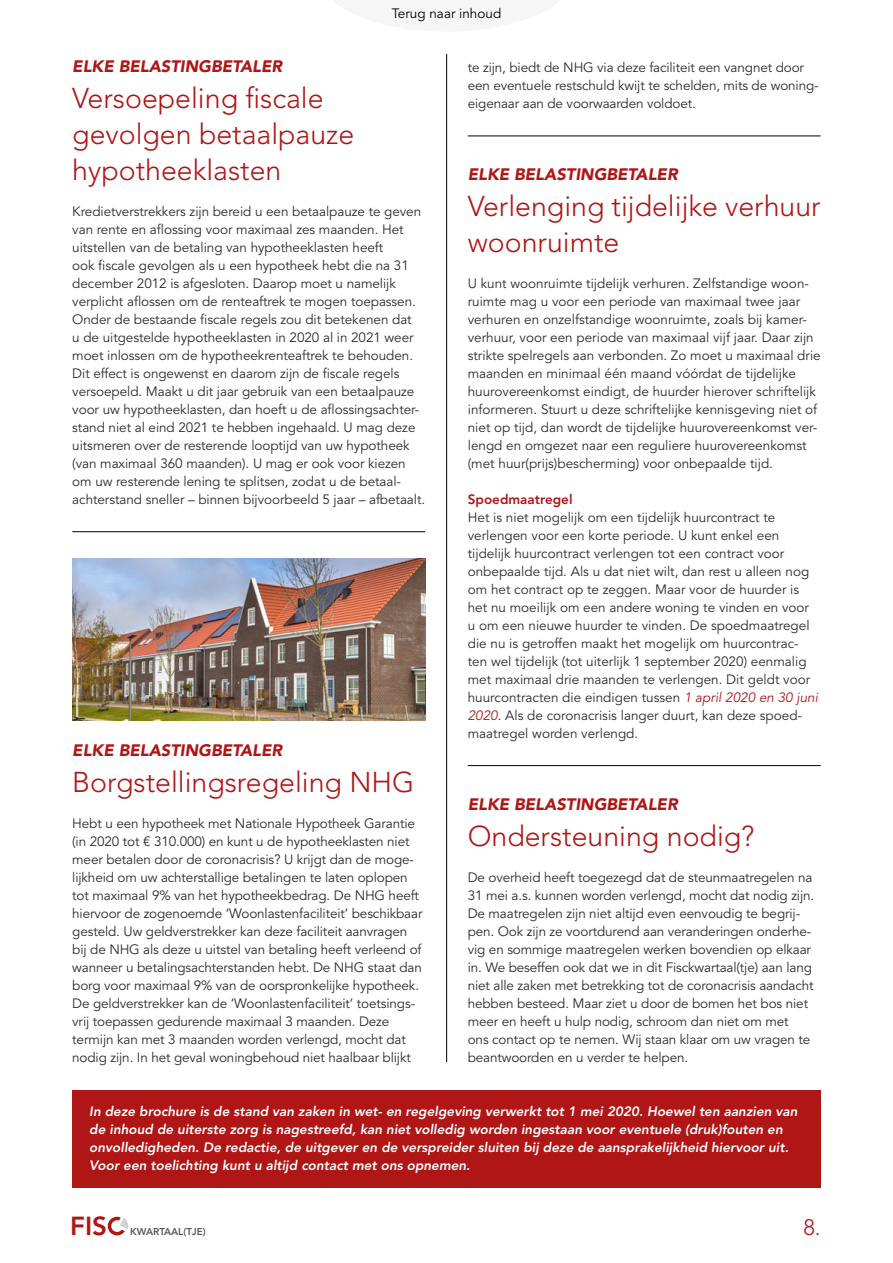
<style>
.page{position:relative;width:893px;height:1263px;background:#fff}
.page>*{position:absolute;margin:0;border:0;box-sizing:border-box;transform-origin:0 0}
.t1{font:300 28.5px/36px "Avenir LT";color:#af1615}
.t2{font:800 25.95px "Avenir LT";color:#af1615}
.t3{font:300 22.2px "Avenir LT";color:#af1615}
.t4{font:italic 900 16.5px "Avenir LT";color:#af1615}
.t5{font:13.5px/18px "Avenir LT";letter-spacing:-.005em;color:#2c2c2c}
.t6{font:italic 800 13.5px/18px "Avenir LT";color:#fff}
.t7{font:13.5px "Avenir LT";color:#000}
.t8{font:800 13.5px "Avenir LT";color:#af1615}
.t9{font:800 9.9px "Avenir LT";color:#575756}
.s1{font-style:italic;color:#af1615}
</style>
<div class="page">
<div style="left:108px;top:1217px;width:18px;height:18px;border:3px solid #af1615;border-radius:50%"></div>
<svg style="left:114px;top:1216px;width:14px;height:19px"></svg>
<div style="left:72px;top:1091px;width:749px;height:97px;background:#af1615"></div>
<hr style="left:446px;top:54px;width:1px;height:1008px;background:#000">
<hr style="left:468px;top:765px;width:353px;height:1px;background:#000">
<hr style="left:468px;top:136px;width:353px;height:1px;background:#000">
<hr style="left:72px;top:531px;width:353px;height:1px;background:#000">
<img style="left:72px;top:558px;width:353px;height:162px">
<p class="t7" style="left:392px;top:5px;width:111px">Terug naar inhoud</p>
<p class="t4" style="left:72px;top:56px;width:211px">ELKE BELASTINGBETALER</p>
<h1 class="t1" style="left:72px;top:80px;width:283px">Versoepeling fiscale gevolgen betaalpauze hypotheeklasten</h1>
<p class="t5" style="left:72px;top:203px;width:354px">Kredietverstrekkers zijn bereid u een betaalpauze te geven van rente en aflossing voor maximaal zes maanden. Het uitstellen van de betaling van hypotheeklasten heeft<br>ook fiscale gevolgen als u een hypotheek hebt die na 31 december 2012 is afgesloten. Daarop moet u namelijk verplicht aflossen om de renteaftrek te mogen toepassen.<br>Onder de bestaande fiscale regels zou dit betekenen dat<br>u de uitgestelde hypotheeklasten in 2020 al in 2021 weer moet inlossen om de hypotheekrenteaftrek te behouden.<br>Dit effect is ongewenst en daarom zijn de fiscale regels versoepeld. Maakt u dit jaar gebruik van een betaalpauze voor uw hypotheeklasten, dan hoeft u de aflossingsachter&shy;stand niet al eind 2021 te hebben ingehaald. U mag deze uitsmeren over de resterende looptijd van uw hypotheek (van maximaal 360 maanden). U mag er ook voor kiezen om uw resterende lening te splitsen, zodat u de betaal&shy;achterstand sneller – binnen bijvoorbeeld 5 jaar – afbetaalt.</p>
<p class="t4" style="left:72px;top:740px;width:211px">ELKE BELASTINGBETALER</p>
<h1 class="t1" style="left:72px;top:764px;width:344px">Borgstellingsregeling NHG</h1>
<p class="t5" style="left:72px;top:815px;width:352px">Hebt u een hypotheek met Nationale Hypotheek Garantie (in 2020 tot € 310.000) en kunt u de hypotheeklasten niet meer betalen door de coronacrisis? U krijgt dan de moge&shy;lijkheid om uw achterstallige betalingen te laten oplopen tot maximaal 9% van het hypotheekbedrag. De NHG heeft hiervoor de zogenoemde ‘Woonlastenfaciliteit’ beschikbaar gesteld. Uw geldverstrekker kan deze faciliteit aanvragen bij de NHG als deze u uitstel van betaling heeft verleend of wanneer u betalingsachterstanden hebt. De NHG staat dan borg voor maximaal 9% van de oorspronkelijke hypotheek.<br>De geldverstrekker kan de ‘Woonlastenfaciliteit’ toetsings&shy;vrij toepassen gedurende maximaal 3 maanden. Deze termijn kan met 3 maanden worden verlengd, mocht dat nodig zijn. In het geval woningbehoud niet haalbaar blijkt</p>
<p class="t5" style="left:468px;top:59px;width:352px">te zijn, biedt de NHG via deze faciliteit een vangnet door een eventuele restschuld kwijt te schelden, mits de woning&shy;eigenaar aan de voorwaarden voldoet.</p>
<p class="t4" style="left:468px;top:164px;width:211px">ELKE BELASTINGBETALER</p>
<h1 class="t1" style="left:468px;top:188px;width:354px">Verlenging tijdelijke verhuur woonruimte</h1>
<p class="t5" style="left:468px;top:275px;width:354px">U kunt woonruimte tijdelijk verhuren. Zelfstandige woon&shy;ruimte mag u voor een periode van maximaal twee jaar verhuren en onzelfstandige woonruimte, zoals bij kamer&shy;verhuur, voor een periode van maximaal vijf jaar. Daar zijn strikte spelregels aan verbonden. Zo moet u maximaal drie maanden en minimaal één maand vóórdat de tijdelijke huurovereenkomst eindigt, de huurder hierover schriftelijk informeren. Stuurt u deze schriftelijke kennisgeving niet of niet op tijd, dan wordt de tijdelijke huurovereenkomst ver&shy;lengd en omgezet naar een reguliere huurovereenkomst (met huur(prijs)bescherming) voor onbepaalde tijd.</p>
<p class="t8" style="left:468px;top:491px;width:106px">Spoedmaatregel</p>
<p class="t5" style="left:468px;top:509px;width:352px">Het is niet mogelijk om een tijdelijk huurcontract te verlengen voor een korte periode. U kunt enkel een tijdelijk huurcontract verlengen tot een contract voor onbepaalde tijd. Als u dat niet wilt, dan rest u alleen nog om het contract op te zeggen. Maar voor de huurder is het nu moeilijk om een andere woning te vinden en voor u om een nieuwe huurder te vinden. De spoedmaatregel die nu is getroffen maakt het mogelijk om huurcontrac&shy;ten wel tijdelijk (tot uiterlijk 1 september 2020) eenmalig met maximaal drie maanden te verlengen. Dit geldt voor huurcontracten die eindigen tussen <span class="s1">1 april 2020 en 30 juni 2020</span>. Als de coronacrisis langer duurt, kan deze spoed&shy;maatregel worden verlengd.</p>
<p class="t4" style="left:468px;top:794px;width:211px">ELKE BELASTINGBETALER</p>
<h1 class="t1" style="left:468px;top:818px;width:288px">Ondersteuning nodig?</h1>
<p class="t5" style="left:468px;top:869px;width:348px">De overheid heeft toegezegd dat de steunmaatregelen na 31 mei a.s. kunnen worden verlengd, mocht dat nodig zijn.<br>De maatregelen zijn niet altijd even eenvoudig te begrij&shy;pen. Ook zijn ze voortdurend aan veranderingen onderhe&shy;vig en sommige maatregelen werken bovendien op elkaar in. We beseffen ook dat we in dit Fisckwartaal(tje) aan lang niet alle zaken met betrekking tot de coronacrisis aandacht hebben besteed. Maar ziet u door de bomen het bos niet meer en heeft u hulp nodig, schroom dan niet om met<br>ons contact op te nemen. Wij staan klaar om uw vragen te beantwoorden en u verder te helpen.</p>
<p class="t6" style="left:89px;top:1102px;width:710px">In deze brochure is de stand van zaken in wet- en regelgeving verwerkt tot 1 mei 2020. Hoewel ten aanzien van de inhoud de uiterste zorg is nagestreefd, kan niet volledig worden ingestaan voor eventuele (druk)fouten en onvolledigheden. De redactie, de uitgever en de verspreider sluiten bij deze de aansprakelijkheid hiervoor uit.<br>Voor een toelichting kunt u altijd contact met ons opnemen.</p>
<h2 class="t2" style="left:70px;top:1210px;width:38px">FIS</h2>
<p class="t9" style="left:130px;top:1226px;width:77px">KWARTAAL(TJE)</p>
<h3 class="t3" style="left:803px;top:1214px;width:19px">8.</h3>
</div>
